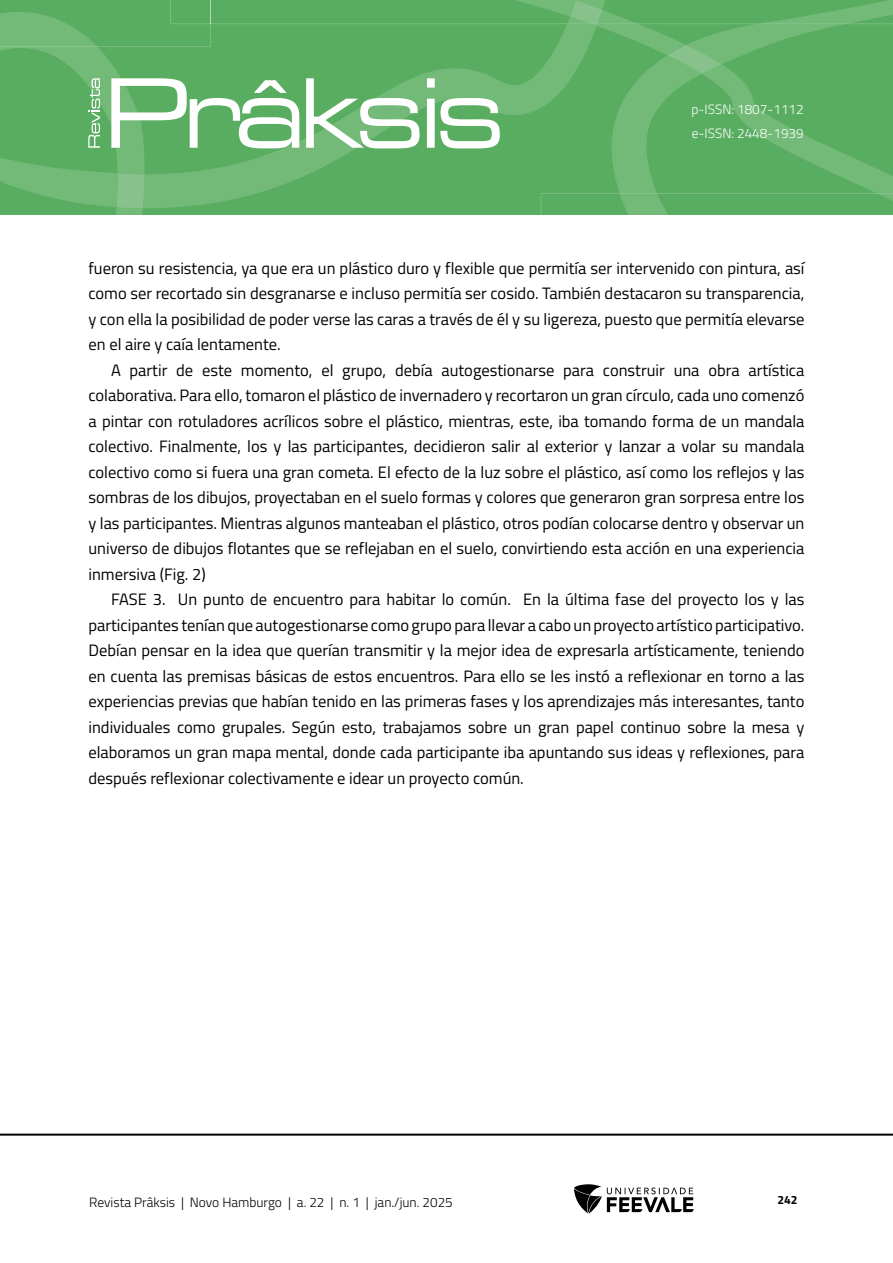
<style>
.page{position:relative;width:893px;height:1263px;background:#fff}
.page>*{position:absolute;margin:0;border:0;box-sizing:border-box;transform-origin:0 0}
.Corpo_de_texto{font:16.5px/25.5px "Titillium Web";color:#000;text-align:justify}
.t1{font:300 13.5px "Titillium Web";color:#000}
.t2{font:300 13.5px/24px "Titillium Web";color:#fff}
.t3{font:700 12px "Titillium Web";color:#000}
</style>
<div class="page">
<hr style="left:0;top:1133px;width:893px;height:3px;background:#000">
<svg style="left:574px;top:1184px;width:120px;height:29px"></svg>
<svg style="left:0;top:0;width:893px;height:215px;background:#65b26c"></svg>
<p class="t2" style="left:691px;top:97px;width:114px">p-ISSN: 1807-1112 e-ISSN: 2448-1939</p>
<p class="Corpo_de_texto" style="left:88px;top:254px;width:717px">fueron su resistencia, ya que era un plástico duro y flexible que permitía ser intervenido con pintura, así como ser recortado sin desgranarse e incluso permitía ser cosido. También destacaron su transparencia, y con ella la posibilidad de poder verse las caras a través de él y su ligereza, puesto que permitía elevarse en el aire y caía lentamente.</p>
<p class="Corpo_de_texto" style="left:88px;top:356px;width:717px;text-indent:22px">A partir de este momento, el grupo, debía autogestionarse para construir una obra artística colaborativa. Para ello, tomaron el plástico de invernadero y recortaron un gran círculo, cada uno comenzó a pintar con rotuladores acrílicos sobre el plástico, mientras, este, iba tomando forma de un mandala colectivo. Finalmente, los y las participantes, decidieron salir al exterior y lanzar a volar su mandala colectivo como si fuera una gran cometa. El efecto de la luz sobre el plástico, así como los reflejos y las sombras de los dibujos, proyectaban en el suelo formas y colores que generaron gran sorpresa entre los y las participantes. Mientras algunos manteaban el plástico, otros podían colocarse dentro y observar un universo de dibujos flotantes que se reflejaban en el suelo, convirtiendo esta acción en una experiencia inmersiva (Fig. 2)</p>
<p class="Corpo_de_texto" style="left:88px;top:586px;width:718px;text-indent:22px">FASE 3. Un punto de encuentro para habitar lo común. En la última fase del proyecto los y las participantes tenían que autogestionarse como grupo para llevar a cabo un proyecto artístico participativo.<br>Debían pensar en la idea que querían transmitir y la mejor idea de expresarla artísticamente, teniendo en cuenta las premisas básicas de estos encuentros. Para ello se les instó a reflexionar en torno a las experiencias previas que habían tenido en las primeras fases y los aprendizajes más interesantes, tanto individuales como grupales. Según esto, trabajamos sobre un gran papel continuo sobre la mesa y elaboramos un gran mapa mental, donde cada participante iba apuntando sus ideas y reflexiones, para después reflexionar colectivamente e idear un proyecto común.</p>
<p class="t1" style="left:89px;top:1192px;width:365px">Revista Prâksis | Novo Hamburgo | a. 22 | n. 1 | jan./jun. 2025</p>
<p class="t3" style="left:777px;top:1190px;width:22px">242</p>
</div>
